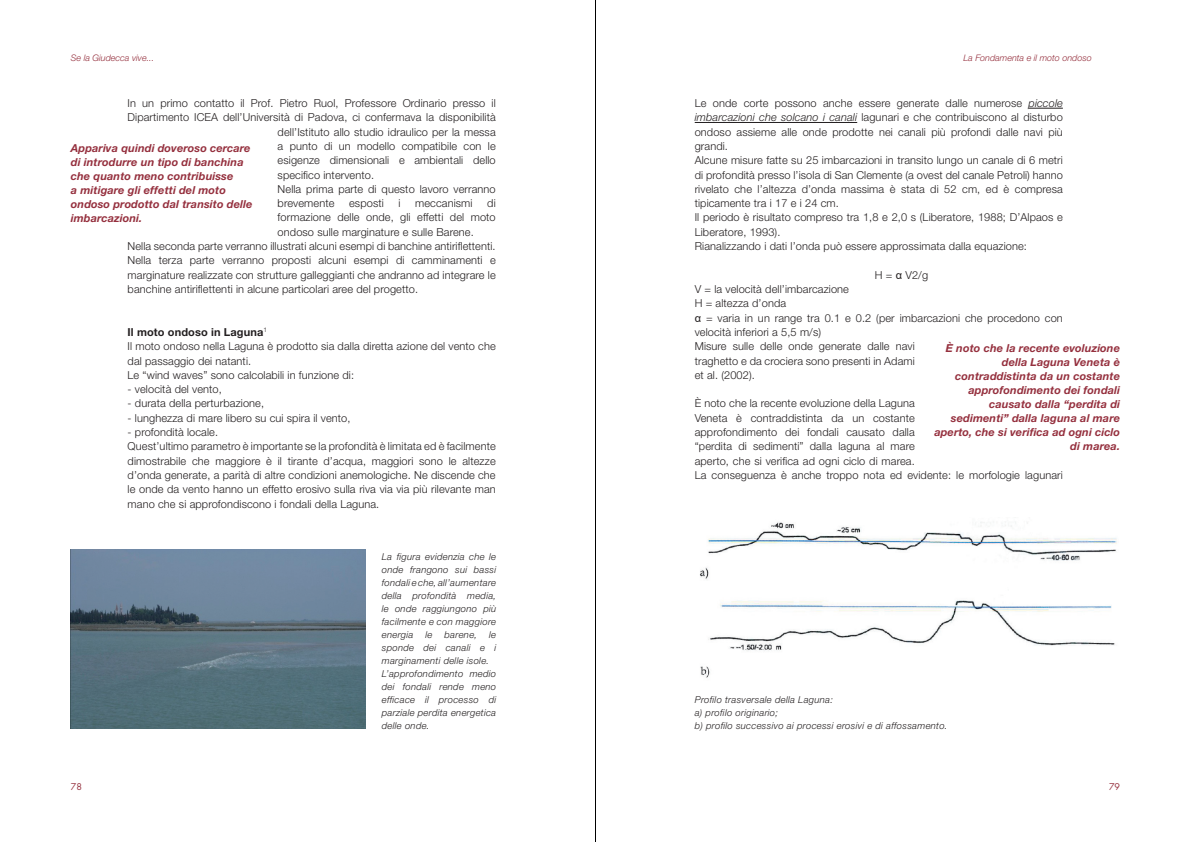
<style>
.page{position:relative;width:1191px;height:842px;background:#fff}
.page>*{position:absolute;margin:0;border:0;box-sizing:border-box;transform-origin:0 0}
.t1{font:300 11px/14.3px "Helvetica Neue LT Std";letter-spacing:.01em;color:#231f20}
.t2{font:italic 700 11px/14px "Helvetica Neue LT Std";letter-spacing:.01em;color:#95303e}
.t3{font:italic 300 9.5px/13px "Helvetica Neue LT Std";letter-spacing:.03em;color:#231f20}
.t4{font:italic 300 9px "Helvetica Neue LT Std";color:#95303e}
.t5{font:9px "Futura LT Pro";color:#95303e}
.s1{font-weight:700}
.s2{font-style:italic}
.s3{font-family:"Arial";font-weight:400}
</style>
<div class="page">
<img style="left:71px;top:550px;width:295px;height:179px">
<img style="left:700px;top:522px;width:417px;height:156px">
<hr style="left:1028px;top:108px;width:34px;height:1px;background:#231f20">
<hr style="left:694px;top:122px;width:163px;height:1px;background:#231f20">
<hr style="left:595px;top:0;width:1px;height:842px;background:#000">
<p class="t4" style="left:71px;top:53px;width:85px">Se la Giudecca vive...</p>
<p class="t1" style="left:128px;top:96px;width:369px">In un primo contatto il Prof. Pietro Ruol, Professore Ordinario presso il</p>
<p class="t1" style="left:128px;top:110px;width:370px">Dipartimento ICEA dell’Università di Padova, ci confermava la disponibilità</p>
<p class="t1" style="left:278px;top:124px;width:219px">dell’Istituto allo studio idraulico per la messa</p>
<p class="t1" style="left:278px;top:139px;width:219px">a punto di un modello compatibile con le</p>
<p class="t1" style="left:278px;top:153px;width:220px">esigenze dimensionali e ambientali dello</p>
<p class="t1" style="left:278px;top:167px;width:98px">specifico intervento.</p>
<p class="t1" style="left:278px;top:182px;width:220px">Nella prima parte di questo lavoro verranno</p>
<p class="t1" style="left:278px;top:196px;width:58px">brevemente</p>
<p class="t1" style="left:349px;top:196px;width:36px">esposti</p>
<p class="t1" style="left:398px;top:196px;width:4px">i</p>
<p class="t1" style="left:415px;top:196px;width:59px">meccanismi</p>
<p class="t1" style="left:487px;top:196px;width:10px">di</p>
<p class="t1" style="left:278px;top:210px;width:219px">formazione delle onde, gli effetti del moto</p>
<p class="t1" style="left:278px;top:224px;width:198px">ondoso sulle marginature e sulle Barene.</p>
<p class="t1" style="left:128px;top:239px;width:369px">Nella seconda parte verranno illustrati alcuni esempi di banchine antiriflettenti.</p>
<p class="t1" style="left:128px;top:253px;width:369px">Nella terza parte verranno proposti alcuni esempi di camminamenti e</p>
<p class="t1" style="left:128px;top:267px;width:369px">marginature realizzate con strutture galleggianti che andranno ad integrare le</p>
<p class="t1" style="left:128px;top:282px;width:292px">banchine antiriflettenti in alcune particolari aree del progetto.</p>
<p class="t1" style="left:128px;top:325px;width:370px"><span class="s1">Il moto ondoso in Laguna</span><sup>1<br></sup>Il moto ondoso nella Laguna è prodotto sia dalla diretta azione del vento che dal passaggio dei natanti.<br>Le “wind waves” sono calcolabili in funzione di:</p>
<p class="t1" style="left:128px;top:382px;width:96px">- velocità del vento,</p>
<p class="t1" style="left:128px;top:396px;width:138px">- durata della perturbazione,</p>
<p class="t1" style="left:128px;top:410px;width:224px">- lunghezza di mare libero su cui spira il vento,</p>
<p class="t1" style="left:128px;top:425px;width:370px">- profondità locale.<br>Quest’ultimo parametro è importante se la profondità è limitata ed è facilmente dimostrabile che maggiore è il tirante d’acqua, maggiori sono le altezze d’onda generate, a parità di altre condizioni anemologiche. Ne discende che le onde da vento hanno un effetto erosivo sulla riva via via più rilevante man mano che si approfondiscono i fondali della Laguna.</p>
<p class="t2" style="left:71px;top:141px;width:183px">Appariva quindi doveroso cercare di introdurre un tipo di banchina che quanto meno contribuisse<br>a mitigare gli effetti del moto ondoso prodotto dal transito delle imbarcazioni.</p>
<p class="t3" style="left:382px;top:550px;width:116px;text-align:justify">La figura evidenzia che le onde frangono sui bassi fondali e che, all’aumentare della profondità media, le onde raggiungono più facilmente e con maggiore energia</p>
<p class="t3" style="left:382px;top:627px;width:116px;text-indent:107px">le sponde dei canali e i marginamenti delle isole.<br>L’approfondimento medio dei fondali rende meno efficace il processo di parziale perdita energetica delle onde.</p>
<p class="t3" style="left:425px;top:627px;width:8px">le</p>
<p class="t3" style="left:444px;top:627px;width:34px">barene,</p>
<p class="t4" style="left:963px;top:53px;width:130px">La Fondamenta e il moto ondoso</p>
<p class="t1" style="left:694px;top:96px;width:370px">Le onde corte possono anche essere generate dalle numerose <span class="s2">piccole imbarcazioni che solcano i canali</span> lagunari e che contribuiscono al disturbo ondoso assieme alle onde prodotte nei canali più profondi dalle navi più grandi.<br>Alcune misure fatte su 25 imbarcazioni in transito lungo un canale di 6 metri di profondità presso l’isola di San Clemente (a ovest del canale Petroli) hanno rivelato che l’altezza d’onda massima è stata di 52 cm, ed è compresa tipicamente tra i 17 e i 24 cm.<br>Il periodo è risultato compreso tra 1,8 e 2,0 s (Liberatore, 1988; D’Alpaos e Liberatore, 1993).<br>Rianalizzando i dati l’onda può essere approssimata dalla equazione:</p>
<p class="t1" style="left:875px;top:267px;width:55px">H = <span class="s3">α</span> V2/g</p>
<p class="t1" style="left:694px;top:282px;width:369px">V = la velocità dell’imbarcazione<br>H = altezza d’onda<br><span class="s3">α</span> = varia in un range tra 0.1 e 0.2 (per imbarcazioni che procedono con velocità inferiori a 5,5 m/s)<br>Misure sulle delle onde generate dalle navi<br>traghetto e da crociera sono presenti in Adami<br>et al. (2002).</p>
<p class="t1" style="left:694px;top:396px;width:369px">È noto che la recente evoluzione della Laguna<br>Veneta è contraddistinta da un costante<br>approfondimento dei fondali causato dalla<br>“perdita di sedimenti” dalla laguna al mare<br>aperto, che si verifica ad ogni ciclo di marea.<br>La conseguenza è anche troppo nota ed evidente: le morfologie lagunari</p>
<p class="t2" style="left:934px;top:340px;width:187px;text-align:right">È noto che la recente evoluzione della Laguna Veneta è contraddistinta da un costante approfondimento dei fondali causato dalla “perdita di sedimenti” dalla laguna al mare aperto, che si verifica ad ogni ciclo di marea.</p>
<p class="t3" style="left:694px;top:693px;width:254px">Profilo trasversale della Laguna:<br>a) profilo originario;<br>b) profilo successivo ai processi erosivi e di affossamento.</p>
<p class="t5" style="left:71px;top:781px;width:13px">78</p>
<p class="t5" style="left:1109px;top:781px;width:13px">79</p>
</div>
